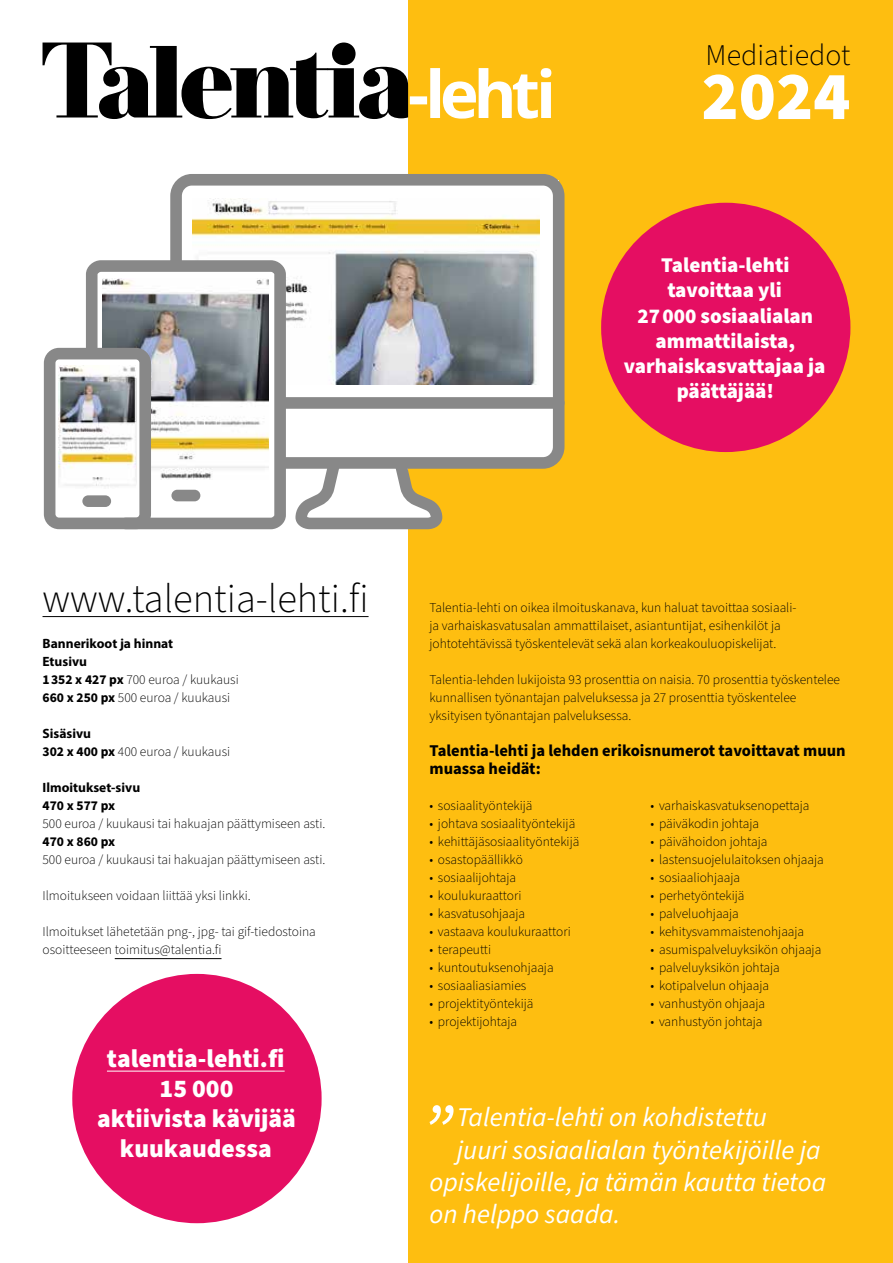
<style>
.page{position:relative;width:893px;height:1263px;background:#fff}
.page>*{position:absolute;margin:0;border:0;box-sizing:border-box;transform-origin:0 0}
.sitaatti-neg{font:italic 76.35px "Source Sans Pro";color:#fff}
.source-leipis-1{font:900 69px "Source Sans Pro";color:#fff}
.source-leipis-1-2{font:300 40.5px "Source Sans Pro";color:#000}
.source-leipis-1-3{font:300 30px "Source Sans Pro";color:#000}
.sitaatti-neg-2{font:italic 27px "Source Sans Pro";color:#fff}
.No_Spacing{font:900 25.5px "Source Sans Pro";color:#fff}
.No_Spacing-2{font:900 21px/25.2px "Source Sans Pro";color:#fff;text-align:center}
.valiotsikko{font:700 16.5px/18px "Source Sans Pro";color:#000}
.source-leipis-1-4{font:300 13.5px/18px "Source Sans Pro";color:#000}
.source-leipis-1-5{font:700 13.5px "Myriad Pro";color:#000}
.s1{font-weight:700}
</style>
<div class="page">
<div style="left:408px;top:0;width:485px;height:1263px;background:#febe10"></div>
<hr style="left:43px;top:616px;width:326px;height:1px;background:#000">
<hr style="left:115px;top:958px;width:106px;height:1px;background:#000">
<svg style="left:43px;top:43px;width:508px;height:76px"></svg>
<div style="left:601px;top:203px;width:249px;height:249px;background:#e50e62;border-radius:50%"></div>
<div style="left:72px;top:974px;width:250px;height:249px;background:#e50e62;border-radius:50%"></div>
<hr style="left:107px;top:1071px;width:178px;height:1px;background:#fff">
<svg style="left:170px;top:174px;width:394px;height:295px"></svg>
<div style="left:276px;top:397px;width:288px;height:12px;background:#888;border-radius:6px"></div>
<svg style="left:295px;top:458px;width:147px;height:71px"></svg>
<svg style="left:86px;top:260px;width:200px;height:269px"></svg>
<div style="left:171px;top:490px;width:29px;height:11px;background:#888;border-radius:6px"></div>
<svg style="left:44px;top:348px;width:107px;height:181px"></svg>
<div style="left:82px;top:495px;width:29px;height:12px;background:#888;border-radius:6px"></div>
<p class="source-leipis-1-3" style="left:706px;top:35px;width:146px">Mediatiedot</p>
<p class="source-leipis-1" style="left:701px;top:48px;width:151px">2024</p>
<p class="No_Spacing-2" style="left:624px;top:253px;width:203px">Talentia-lehti tavoittaa yli<br>27 000 sosiaalialan ammattilaista, varhaiskasvattajaa ja päättäjää!</p>
<p class="source-leipis-1-2" style="left:43px;top:572px;width:328px">www.talentia-lehti.fi</p>
<p class="source-leipis-1-5" style="left:43px;top:635px;width:132px">Bannerikoot ja hinnat</p>
<p class="source-leipis-1-5" style="left:43px;top:653px;width:46px">Etusivu</p>
<p class="source-leipis-1-4" style="left:43px;top:671px;width:198px"><span class="s1">1 352 x 427 px</span> 700 euroa / kuukausi</p>
<p class="source-leipis-1-4" style="left:43px;top:689px;width:189px"><span class="s1">660 x 250 px</span> 500 euroa / kuukausi</p>
<p class="source-leipis-1-5" style="left:43px;top:725px;width:50px">Sisäsivu</p>
<p class="source-leipis-1-4" style="left:43px;top:743px;width:189px"><span class="s1">302 x 400 px</span> 400 euroa / kuukausi</p>
<p class="source-leipis-1-5" style="left:43px;top:779px;width:99px">Ilmoitukset-sivu</p>
<p class="source-leipis-1-4" style="left:43px;top:797px;width:284px"><span class="s1">470 x 577 px<br></span>500 euroa / kuukausi tai hakuajan päättymiseen asti.</p>
<p class="source-leipis-1-4" style="left:43px;top:833px;width:284px"><span class="s1">470 x 860 px<br></span>500 euroa / kuukausi tai hakuajan päättymiseen asti.</p>
<p class="source-leipis-1-4" style="left:43px;top:887px;width:210px">Ilmoitukseen voidaan liittää yksi linkki.</p>
<p class="source-leipis-1-4" style="left:43px;top:923px;width:275px">Ilmoitukset lähetetään png-, jpg- tai gif-tiedostoina osoitteeseen toimitus@talentia.fi</p>
<p class="No_Spacing" style="left:107px;top:1040px;width:179px">talentia-lehti.fi</p>
<p class="No_Spacing" style="left:160px;top:1070px;width:75px">15 000</p>
<p class="No_Spacing" style="left:97px;top:1100px;width:200px">aktiivista kävijää</p>
<p class="No_Spacing" style="left:120px;top:1130px;width:153px">kuukaudessa</p>
<p class="source-leipis-1-4" style="left:429px;top:599px;width:369px">Talentia-lehti on oikea ilmoituskanava, kun haluat tavoittaa sosiaali&shy;ja varhaiskasvatusalan ammattilaiset, asiantuntijat, esihenkilöt ja johtotehtävissä työskentelevät sekä alan korkeakouluopiskelijat.</p>
<p class="source-leipis-1-4" style="left:429px;top:671px;width:412px">Talentia-lehden lukijoista 93 prosenttia on naisia. 70 prosenttia työskentelee kunnallisen työnantajan palveluksessa ja 27 prosenttia työskentelee yksityisen työnantajan palveluksessa.</p>
<p class="valiotsikko" style="left:429px;top:742px;width:418px">Talentia-lehti ja lehden erikoisnumerot tavoittavat muun muassa heidät:</p>
<p class="source-leipis-1-4" style="left:429px;top:797px;width:105px">• sosiaalityöntekijä</p>
<p class="source-leipis-1-4" style="left:429px;top:815px;width:147px">• johtava sosiaalityöntekijä</p>
<p class="source-leipis-1-4" style="left:429px;top:833px;width:151px">• kehittäjäsosiaalityöntekijä</p>
<p class="source-leipis-1-4" style="left:429px;top:851px;width:95px">• osastopäällikkö</p>
<p class="source-leipis-1-4" style="left:429px;top:869px;width:88px">• sosiaalijohtaja</p>
<p class="source-leipis-1-4" style="left:429px;top:887px;width:93px">• koulukuraattori</p>
<p class="source-leipis-1-4" style="left:429px;top:905px;width:97px">• kasvatusohjaaja</p>
<p class="source-leipis-1-4" style="left:429px;top:923px;width:143px">• vastaava koulukuraattori</p>
<p class="source-leipis-1-4" style="left:429px;top:941px;width:63px">• terapeutti</p>
<p class="source-leipis-1-4" style="left:429px;top:959px;width:126px">• kuntoutuksenohjaaja</p>
<p class="source-leipis-1-4" style="left:429px;top:977px;width:98px">• sosiaaliasiamies</p>
<p class="source-leipis-1-4" style="left:429px;top:995px;width:105px">• projektityöntekijä</p>
<p class="source-leipis-1-4" style="left:429px;top:1013px;width:89px">• projektijohtaja</p>
<p class="source-leipis-1-4" style="left:651px;top:797px;width:160px">• varhaiskasvatuksenopettaja</p>
<p class="source-leipis-1-4" style="left:651px;top:815px;width:110px">• päiväkodin johtaja</p>
<p class="source-leipis-1-4" style="left:651px;top:833px;width:118px">• päivähoidon johtaja</p>
<p class="source-leipis-1-4" style="left:651px;top:851px;width:175px">• lastensuojelulaitoksen ohjaaja</p>
<p class="source-leipis-1-4" style="left:651px;top:869px;width:91px">• sosiaaliohjaaja</p>
<p class="source-leipis-1-4" style="left:651px;top:887px;width:95px">• perhetyöntekijä</p>
<p class="source-leipis-1-4" style="left:651px;top:905px;width:90px">• palveluohjaaja</p>
<p class="source-leipis-1-4" style="left:651px;top:923px;width:155px">• kehitysvammaistenohjaaja</p>
<p class="source-leipis-1-4" style="left:651px;top:941px;width:172px">• asumispalveluyksikön ohjaaja</p>
<p class="source-leipis-1-4" style="left:651px;top:959px;width:131px">• palveluyksikön johtaja</p>
<p class="source-leipis-1-4" style="left:651px;top:977px;width:120px">• kotipalvelun ohjaaja</p>
<p class="source-leipis-1-4" style="left:651px;top:995px;width:116px">• vanhustyön ohjaaja</p>
<p class="source-leipis-1-4" style="left:651px;top:1013px;width:113px">• vanhustyön johtaja</p>
<p class="sitaatti-neg" style="left:421px;top:1082px;width:33px">”</p>
<p class="sitaatti-neg-2" style="left:457px;top:1099px;width:312px">Talentia-lehti on kohdistettu</p>
<p class="sitaatti-neg-2" style="left:457px;top:1131px;width:365px">juuri sosiaalialan työntekijöille ja</p>
<p class="sitaatti-neg-2" style="left:429px;top:1164px;width:398px">opiskelijoille, ja tämän kautta tietoa</p>
<p class="sitaatti-neg-2" style="left:429px;top:1196px;width:192px">on helppo saada.</p>
</div>
